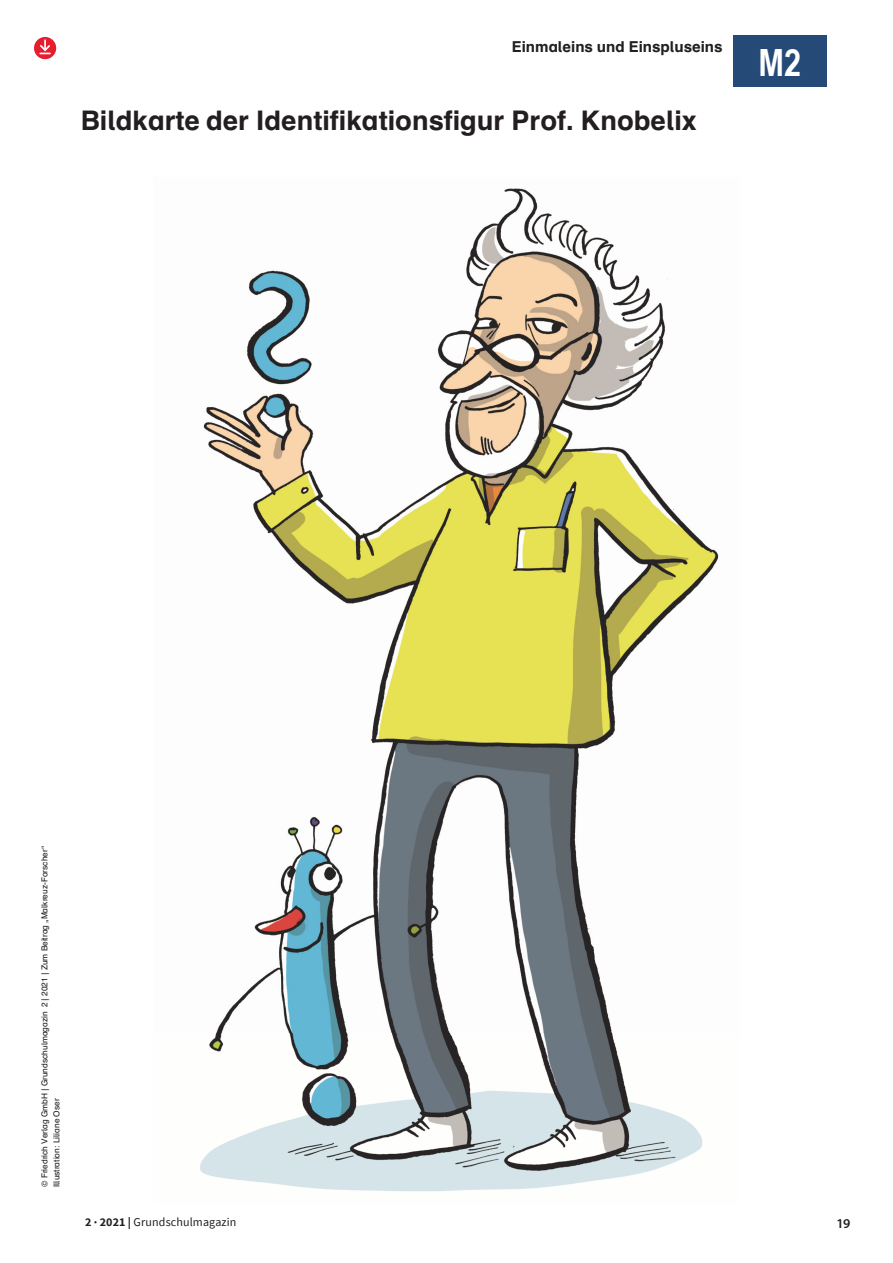
<style>
.page{position:relative;width:893px;height:1263px;background:#fff}
.page>*{position:absolute;margin:0;border:0;box-sizing:border-box;transform-origin:0 0}
.t1{font:700 37.5px "Arial Narrow";color:#fff}
.t2{font:700 27px "Schulbuch Nord OT";color:#231f20}
.t3{font:700 15px "Schulbuch Nord OT";color:#231f20}
.t4{font:600 13.5px "Myriad Pro";color:#231f20}
.t5{font:12px "Source Sans Pro";letter-spacing:.01em;color:#231f20}
.t6{font:8.25px/12.1px "Schulbuch Nord OT";color:#231f20}
.s1{font-weight:700}
</style>
<div class="page">
<div style="left:733px;top:35px;width:94px;height:51px;background:#264a78"></div>
<img style="left:200px;top:188px;width:519px;height:1004px">
<svg style="left:34px;top:37px;width:22px;height:22px"></svg>
<svg style="left:38px;top:40px;width:14px;height:14px"></svg>
<h3 class="t3" style="left:512px;top:38px;width:212px">Einmaleins und Einspluseins</h3>
<h2 class="t2" style="left:81px;top:103px;width:617px">Bildkarte der Identifikationsfigur Prof. Knobelix</h2>
<h1 class="t1" style="left:759px;top:35px;width:44px">M2</h1>
<p class="t6" style="left:39px;top:1187px;width:342px;rotate:-90deg">© Friedrich Verlag GmbH | Grundschulmagazin 2 | 2021 | Zum Beitrag „Malkreuz-Forscher“<br>Illustration: Liliane Oser</p>
<h3 class="t5" style="left:85px;top:1215px;width:153px"><span class="s1">2 · 2021 |</span> Grundschulmagazin</h3>
<h3 class="t4" style="left:837px;top:1214px;width:15px">19</h3>
</div>
